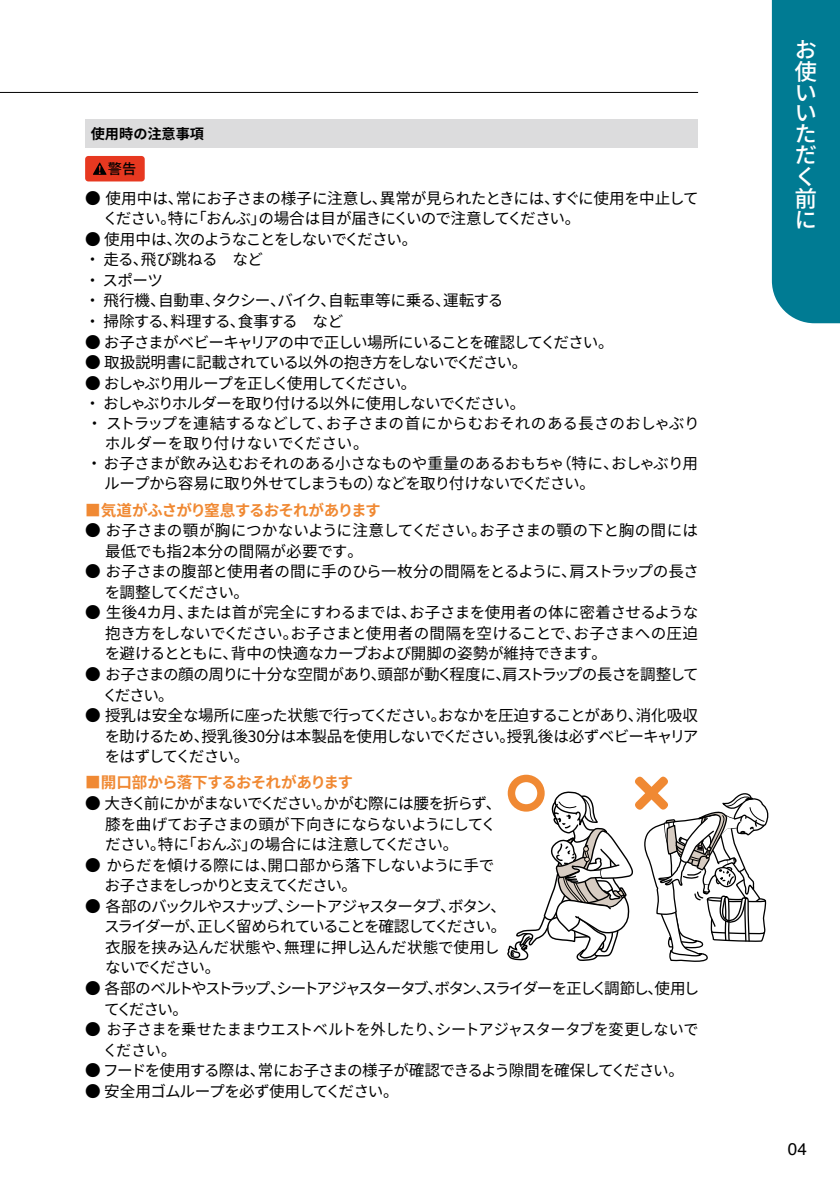
<style>
.page{position:relative;width:840px;height:1191px;background:#fff}
.page>*{position:absolute;margin:0;border:0;box-sizing:border-box;transform-origin:0 0}
.t1{font:500 22.6px/21.2px "Noto Sans CJ Kjp";color:#fff}
.t2{font:17px "Helvetica";color:#000}
.t3{font:15.6px/20.6px "Noto Sans CJ Kjp";letter-spacing:-.045em;color:#000}
.t4{font:15.6px "Noto Sans CJ Kjp";letter-spacing:-.065em;color:#000}
.t5{font:15.6px/20.6px "Noto Sans CJ Kjp";letter-spacing:-.07em;color:#000}
.t6{font:15.6px/20.6px "Noto Sans CJ Kjp";letter-spacing:-.02em;color:#000}
.t7{font:15.6px/20.6px "Noto Sans CJ Kjp";letter-spacing:.005em;color:#000}
.t8{font:15.6px/20.6px "Noto Sans CJ Kjp";letter-spacing:-.115em;color:#000}
.t9{font:15.6px "Noto Sans CJ Kjp";letter-spacing:-.005em;color:#000}
.t10{font:700 15.6px "Noto Sans CJ Kjp";letter-spacing:-.06em;color:#f08933}
.t11{font:15.6px "Noto Sans CJ Kjp";letter-spacing:-.085em;color:#000}
.t12{font:15.6px "Noto Sans CJ Kjp";color:#000}
.t13{font:700 14.2px "Noto Sans CJ Kjp";color:#000}
.t14{font:500 14.2px "Noto Sans CJ Kjp";color:#000}
</style>
<div class="page">
<div style="left:771px;top:0;width:68px;height:323px;background:#007b93"></div>
<hr style="left:0;top:92px;width:697px;height:1px;background:#000">
<div style="left:85px;top:119px;width:612px;height:28px;background:#dcdcdd"></div>
<svg style="left:507px;top:776px;width:262px;height:186px"></svg>
<div style="left:507px;top:774px;width:37px;height:37px;border:7px solid #f08933;border-radius:50%"></div>
<div style="left:85px;top:156px;width:60px;height:25px;background:#e73820;border-radius:3px"></div>
<svg style="left:93px;top:163px;width:13px;height:12px"></svg>
<p class="t13" style="left:91px;top:125px;width:115px">使用時の注意事項</p>
<p class="t14" style="left:108px;top:161px;width:30px">警告</p>
<p class="t3" style="left:103px;top:188px;width:597px;text-indent:-18px">● 使用中は、常にお子さまの様子に注意し、異常が見られたときには、すぐに使用を中止してください。特に「おんぶ」の場合は目が届きにくいので注意してください。</p>
<p class="t3" style="left:85px;top:229px;width:420px">● 使用中は、次のようなことをしないでください。<br>・ 走る、飛び跳ねる　など<br>・ スポーツ<br>・ 飛行機、自動車、タクシー、バイク、自転車等に乗る、運転する・ 掃除する、料理する、食事する　など</p>
<p class="t4" style="left:85px;top:333px;width:529px">● お子さまがベビーキャリアの中で正しい場所にいることを確認してください。</p>
<p class="t3" style="left:85px;top:352px;width:443px">● 取扱説明書に記載されている以外の抱き方をしないでください。</p>
<p class="t11" style="left:85px;top:374px;width:333px">● おしゃぶり⽤ループを正しく使用してください。</p>
<p class="t4" style="left:85px;top:395px;width:442px">・ おしゃぶりホルダーを取り付ける以外に使⽤しないでください。</p>
<p class="t9" style="left:87px;top:415px;width:614px">・ ストラップを連結するなどして、お⼦さまの⾸にからむおそれのある⻑さのおしゃぶり</p>
<p class="t12" style="left:105px;top:435px;width:265px">ホルダーを取り付けないでください。</p>
<p class="t6" style="left:86px;top:453px;width:610px">・ お⼦さまが飲み込むおそれのある⼩さなものや重量のあるおもちゃ（特に、おしゃぶり⽤</p>
<p class="t4" style="left:104px;top:475px;width:492px">ループから容易に取り外せてしまうもの）などを取り付けないでください。</p>
<p class="t10" style="left:85px;top:501px;width:297px">■気道がふさがり窒息するおそれがあります</p>
<p class="t7" style="left:105px;top:520px;width:594px;text-indent:-20px">● お子さまの顎が胸につかないように注意してください。お子さまの顎の下と胸の間には最低でも指2本分の間隔が必要です。</p>
<p class="t6" style="left:105px;top:561px;width:595px;text-indent:-20px">● お子さまの腹部と使用者の間に手のひら一枚分の間隔をとるように、肩ストラップの長さを調整してください。</p>
<p class="t3" style="left:105px;top:602px;width:594px;text-align:justify;text-indent:-20px">● 生後4カ月、または首が完全にすわるまでは、お子さまを使用者の体に密着させるような抱き方をしないでください。お子さまと使用者の間隔を空けることで、お子さまへの圧迫を避けるとともに、背中の快適なカーブおよび開脚の姿勢が維持できます。</p>
<p class="t3" style="left:102px;top:664px;width:597px;text-indent:-17px">● お子さまの顔の周りに十分な空間があり、頭部が動く程度に、肩ストラップの長さを調整してください。</p>
<p class="t3" style="left:105px;top:705px;width:595px;text-align:justify;text-indent:-20px">● 授乳は安全な場所に座った状態で行ってください。おなかを圧迫することがあり、消化吸収を助けるため、授乳後30分は本製品を使用しないでください。授乳後は必ずベビーキャリアをはずしてください。</p>
<p class="t10" style="left:85px;top:774px;width:269px">■開口部から落下するおそれがあります</p>
<p class="t3" style="left:105px;top:793px;width:398px;text-indent:-20px">● 大きく前にかがまないでください。かがむ際には腰を折らず、膝を曲げてお子さまの頭が下向きにならないようにしてください。特に「おんぶ」の場合には注意してください。</p>
<p class="t3" style="left:104px;top:855px;width:391px;text-indent:-19px">● からだを傾ける際には、開口部から落下しないように手でお子さまをしっかりと支えてください。</p>
<p class="t5" style="left:104px;top:896px;width:403px;text-indent:-19px">● 各部のバックルやスナップ、シートアジャスタータブ、ボタン、スライダーが、正しく留められていることを確認してください。衣服を挟み込んだ状態や、無理に押し込んだ状態で使用しないでください。</p>
<p class="t8" style="left:104px;top:978px;width:596px;text-indent:-19px">● 各部のベルトやストラップ、シートアジャスタータブ、ボタン、スライダーを正しく調節し、使用してください。</p>
<p class="t3" style="left:103px;top:1019px;width:597px;text-indent:-18px">● お子さまを乗せたままウエストベルトを外したり、シートアジャスタータブを変更しないでください。</p>
<p class="t3" style="left:85px;top:1060px;width:600px">● フードを使用する際は、常にお子さまの様子が確認できるよう隙間を確保してください。</p>
<p class="t3" style="left:85px;top:1081px;width:315px">● 安全用ゴムループを必ず使用してください。</p>
<h1 class="t1" style="left:794px;top:40px;width:24px">お使いいただく前に</h1>
<p class="t2" style="left:787px;top:1134px;width:20px">04</p>
</div>
